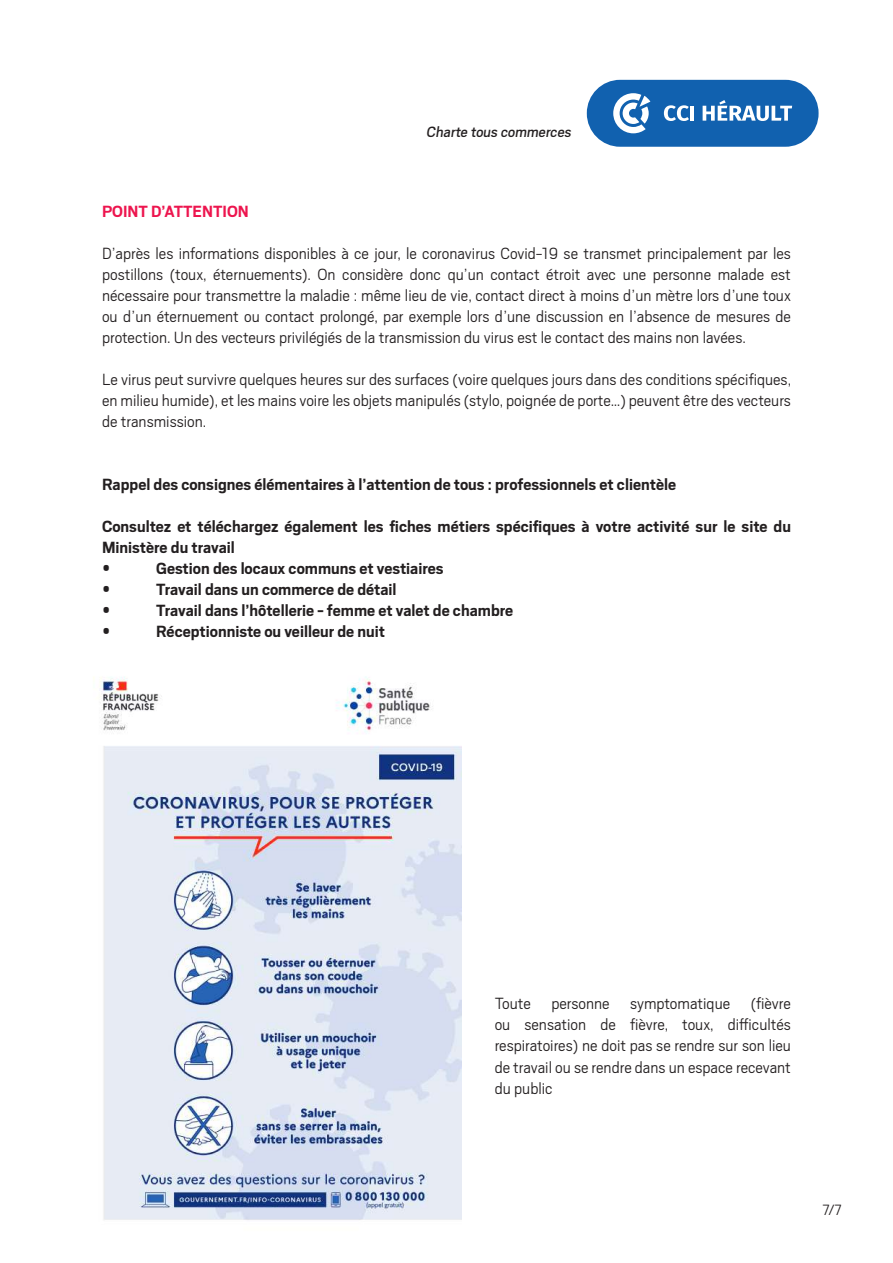
<style>
.page{position:relative;width:893px;height:1263px;background:#fff}
.page>*{position:absolute;margin:0;border:0;box-sizing:border-box;transform-origin:0 0}
.t1{font:300 18px/21px "Scout";color:#231f20;text-align:justify}
.t2{font:700 18px/21px "Scout";color:#231f20}
.t3{font:700 18px "Scout";color:#ed154e}
.t4{font:16.5px "Scout";color:#231f20}
.t5{font:300 16.5px "Scout";color:#231f20}
</style>
<div class="page">
<div style="left:587px;top:80px;width:232px;height:67px;background:#1161af;border-radius:33px"></div>
<svg style="left:613px;top:93px;width:37px;height:40px"></svg>
<svg style="left:664px;top:105px;width:25px;height:16px"></svg>
<hr style="left:691px;top:106px;width:3px;height:15px;background:#fff">
<svg style="left:703px;top:100px;width:89px;height:21px"></svg>
<img style="left:93px;top:676px;width:368px;height:544px">
<p class="t4" style="left:426px;top:121px;width:149px">Charte tous commerces</p>
<p class="t3" style="left:102px;top:200px;width:148px">POINT D’ATTENTION</p>
<p class="t1" style="left:102px;top:242px;width:690px">D’après les informations disponibles à ce jour, le coronavirus Covid-19 se transmet principalement par les postillons (toux, éternuements). On considère donc qu’un contact étroit avec une personne malade est nécessaire pour transmettre la maladie : même lieu de vie, contact direct à moins d’un mètre lors d’une toux ou d’un éternuement ou contact prolongé, par exemple lors d’une discussion en l’absence de mesures de protection. Un des vecteurs privilégiés de la transmission du virus est le contact des mains non lavées.</p>
<p class="t1" style="left:102px;top:368px;width:691px">Le virus peut survivre quelques heures sur des surfaces (voire quelques jours dans des conditions spécifiques, en milieu humide), et les mains voire les objets manipulés (stylo, poignée de porte…) peuvent être des vecteurs de transmission.</p>
<p class="t2" style="left:102px;top:473px;width:576px">Rappel des consignes élémentaires à l’attention de tous : professionnels et clientèle</p>
<p class="t2" style="left:102px;top:515px;width:690px">Consultez et téléchargez également les fiches métiers spécifiques à votre activité sur le site du<br>Ministère du travail<br>•</p>
<p class="t2" style="left:156px;top:557px;width:289px">Gestion des locaux communs et vestiaires</p>
<p class="t2" style="left:102px;top:578px;width:10px">•</p>
<p class="t2" style="left:156px;top:578px;width:242px">Travail dans un commerce de détail</p>
<p class="t2" style="left:102px;top:599px;width:10px">•</p>
<p class="t2" style="left:156px;top:599px;width:359px">Travail dans l’hôtellerie - femme et valet de chambre</p>
<p class="t2" style="left:102px;top:620px;width:10px">•</p>
<p class="t2" style="left:156px;top:620px;width:231px">Réceptionniste ou veilleur de nuit</p>
<p class="t1" style="left:495px;top:992px;width:298px">Toute personne symptomatique (fièvre ou sensation de fièvre, toux, difficultés respiratoires) ne doit pas se rendre sur son lieu de travail ou se rendre dans un espace recevant du public</p>
<p class="t5" style="left:822px;top:1199px;width:21px">7/7</p>
</div>
